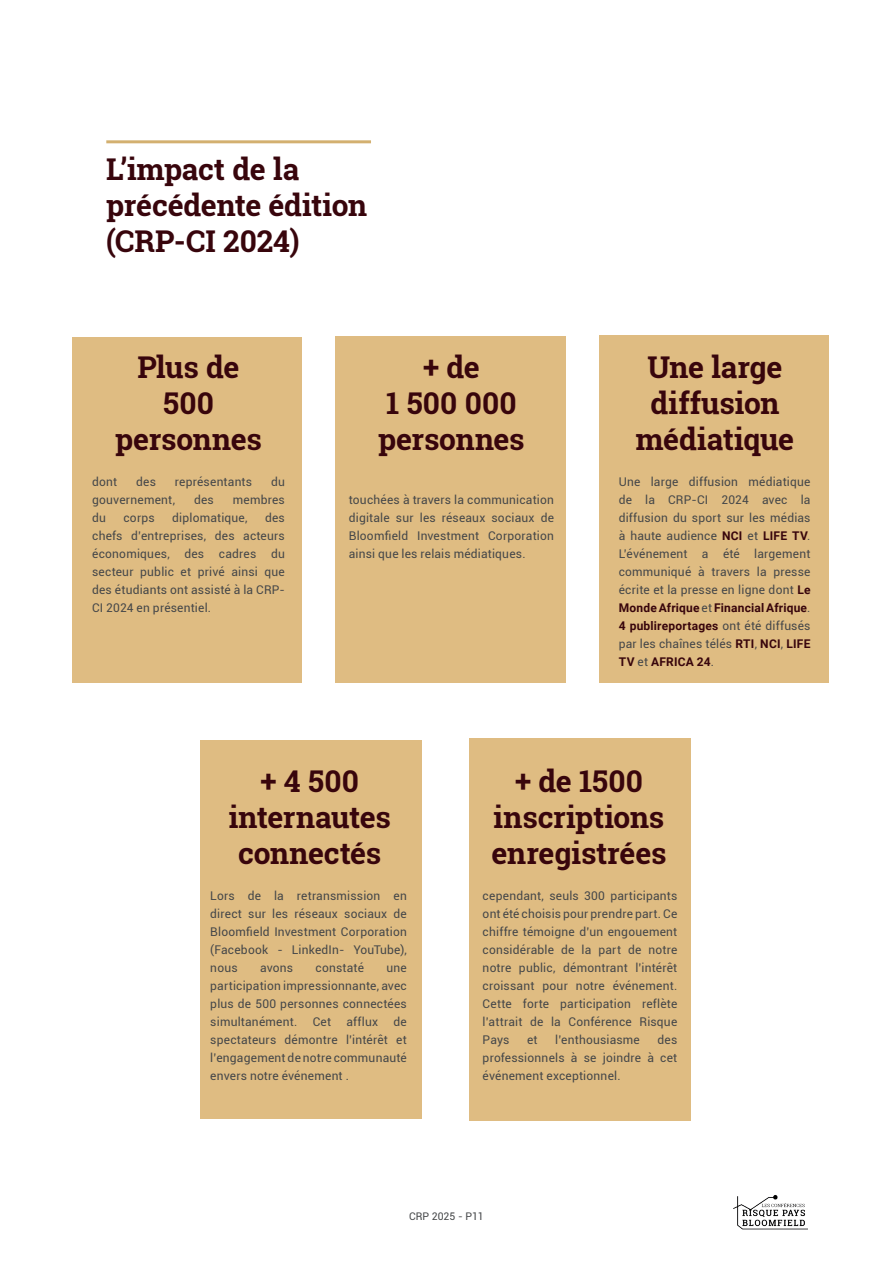
<style>
.page{position:relative;width:893px;height:1263px;background:#fff}
.page>*{position:absolute;margin:0;border:0;box-sizing:border-box;transform-origin:0 0}
.t1{font:700 30px/36px "Roboto Slab";letter-spacing:-.005em;color:#38050c;text-align:center}
.t2{font:12px/18px "Roboto";letter-spacing:.015em;color:#454749;text-align:justify}
.t3{font:10.5px "Roboto";color:#454749}
.s1{font-weight:700;color:#38050c}
</style>
<div class="page">
<img style="left:734px;top:1195px;width:74px;height:35px">
<div style="left:72px;top:337px;width:230px;height:345px;background:#dfbc82"></div>
<div style="left:335px;top:336px;width:231px;height:346px;background:#dfbc82"></div>
<div style="left:599px;top:335px;width:229px;height:347px;background:#dfbc82"></div>
<div style="left:470px;top:738px;width:221px;height:383px;background:#dfbc82"></div>
<div style="left:201px;top:740px;width:221px;height:379px;background:#dfbc82"></div>
<hr style="left:106px;top:140px;width:265px;height:3px;background:#d3b070">
<h1 class="t1" style="left:106px;top:151px;width:262px;text-align:left">L’impact de la précédente édition (CRP-CI 2024)</h1>
<h1 class="t1" style="left:115px;top:349px;width:148px">Plus de<br>500 personnes</h1>
<h1 class="t1" style="left:378px;top:349px;width:148px">+ de<br>1 500 000 personnes</h1>
<p class="t2" style="left:92px;top:472px;width:27px">dont</p>
<p class="t2" style="left:136px;top:472px;width:21px">des</p>
<p class="t2" style="left:175px;top:472px;width:79px">représentants</p>
<p class="t2" style="left:271px;top:472px;width:15px">du</p>
<p class="t2" style="left:92px;top:490px;width:84px">gouvernement,</p>
<p class="t2" style="left:194px;top:490px;width:21px">des</p>
<p class="t2" style="left:233px;top:490px;width:54px">membres</p>
<p class="t2" style="left:92px;top:508px;width:15px">du</p>
<p class="t2" style="left:123px;top:508px;width:33px">corps</p>
<p class="t2" style="left:172px;top:508px;width:77px">diplomatique,</p>
<p class="t2" style="left:92px;top:508px;width:194px;text-indent:173px">des chefs d’entreprises, des acteurs économiques, des cadres du secteur public et privé ainsi que des étudiants ont assisté à la CRP-CI 2024 en présentiel.</p>
<p class="t2" style="left:349px;top:490px;width:207px">touchées à travers la communication digitale sur les réseaux sociaux de Bloomfield Investment Corporation ainsi que les relais médiatiques.</p>
<h1 class="t1" style="left:636px;top:349px;width:160px">Une large diffusion médiatique</h1>
<p class="t2" style="left:619px;top:472px;width:193px">Une large diffusion médiatique de la CRP-CI 2024 avec la diffusion du sport sur les médias à haute audience <span class="s1">NCI</span> et <span class="s1">LIFE TV</span>.<br>L’événement a été largement communiqué à travers la presse écrite et la presse en ligne dont <span class="s1">Le Monde Afrique</span> et <span class="s1">Financial Afrique</span>.<br><span class="s1">4 publireportages</span> ont été diffusés par les chaînes télés <span class="s1">RTI</span>, <span class="s1">NCI</span>, <span class="s1">LIFE TV</span> et <span class="s1">AFRICA 24</span>.</p>
<h1 class="t1" style="left:229px;top:763px;width:164px">+ 4 500 internautes connectés</h1>
<p class="t2" style="left:210px;top:886px;width:198px">Lors de la retransmission en direct sur les réseaux sociaux de Bloomfield Investment Corporation (Facebook - LinkedIn- YouTube), nous</p>
<p class="t2" style="left:260px;top:958px;width:34px">avons</p>
<p class="t2" style="left:316px;top:958px;width:50px">constaté</p>
<p class="t2" style="left:210px;top:958px;width:198px;text-indent:176px">une participation impressionnante, avec plus de 500 personnes connectées simultanément.</p>
<p class="t2" style="left:313px;top:1012px;width:20px">Cet</p>
<p class="t2" style="left:346px;top:1012px;width:33px">afflux</p>
<p class="t2" style="left:210px;top:1012px;width:198px;text-indent:183px">de spectateurs démontre l’intérêt et l’engagement de notre communauté envers notre événement .</p>
<h1 class="t1" style="left:491px;top:763px;width:176px">+ de 1500 inscriptions enregistrées</h1>
<p class="t2" style="left:483px;top:886px;width:196px">cependant, seuls 300 participants ont été choisis pour prendre part. Ce chiffre témoigne d’un engouement considérable de la part de notre notre public, démontrant l’intérêt croissant pour notre événement.<br>Cette forte participation reflète l’attrait de la Conférence Risque Pays</p>
<p class="t2" style="left:483px;top:1030px;width:196px;text-indent:175px">des professionnels à se joindre à cet événement exceptionnel.</p>
<p class="t2" style="left:527px;top:1030px;width:12px">et</p>
<p class="t2" style="left:555px;top:1030px;width:86px">l’enthousiasme</p>
<p class="t3" style="left:409px;top:1209px;width:76px">CRP 2025 - P11</p>
</div>
